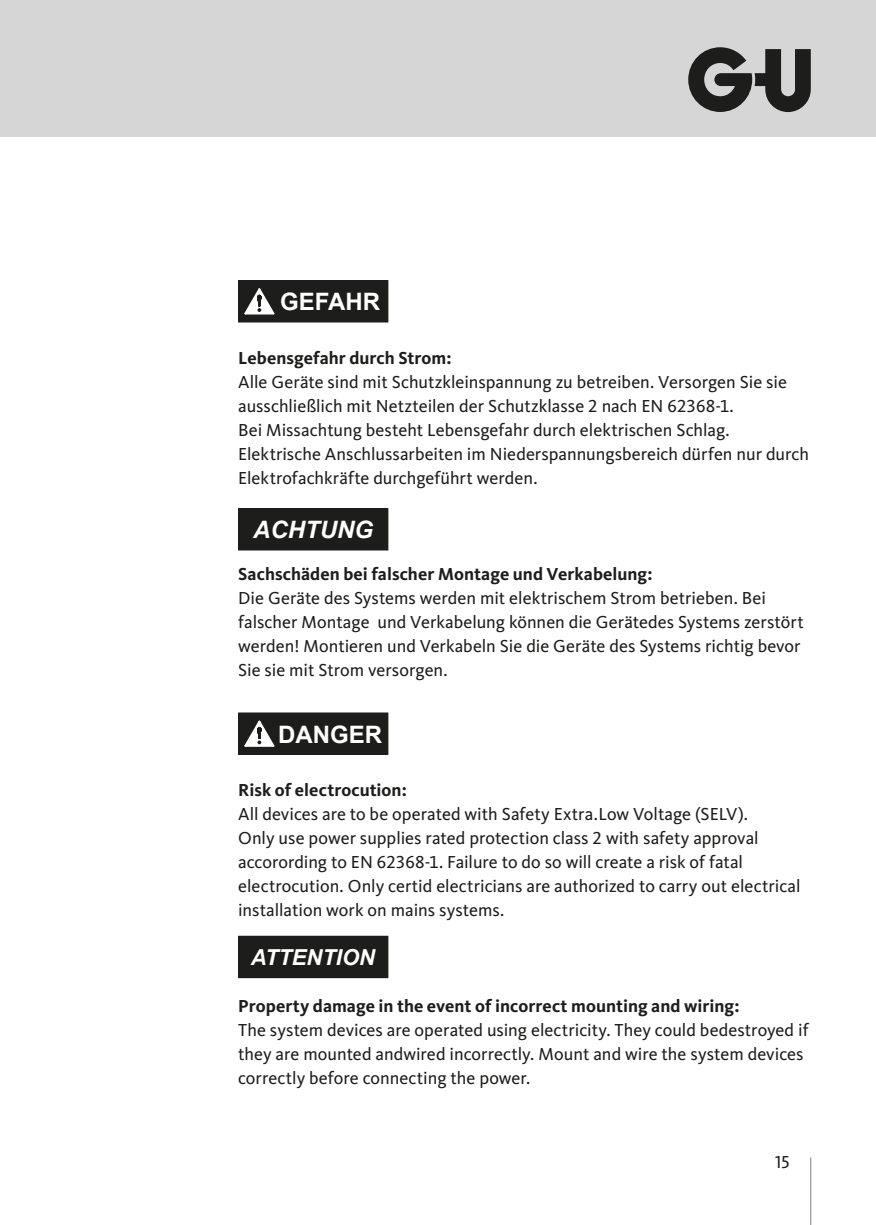
<style>
.page{position:relative;width:876px;height:1225px;background:#fff}
.page>*{position:absolute;margin:0;border:0;box-sizing:border-box;transform-origin:0 0}
.t1{font:700 24px "Arial";color:#fff}
.t2{font:italic 700 24px "Arial";color:#fff}
.t3{font:italic 700 22px "Arial";color:#fff}
.TD_Fließtext{font:18px/24px "Kievit Pro";color:#1d1d1b}
.s1{font-weight:700}
</style>
<div class="page">
<hr style="left:810px;top:1157px;width:1px;height:68px;background:#7d8382">
<div style="left:0;top:0;width:17px;height:136px;background:#d6d6d6"></div>
<div style="left:17px;top:0;width:859px;height:136px;background:#d6d6d6"></div>
<svg style="left:688px;top:47px;width:123px;height:65px"></svg>
<div style="left:238px;top:280px;width:150px;height:42px;background:#1d1d1b"></div>
<div style="left:238px;top:508px;width:150px;height:42px;background:#1d1d1b"></div>
<svg style="left:238px;top:712px;width:150px;height:43px;background:#2c2c2a"></svg>
<div style="left:238px;top:935px;width:150px;height:43px;background:#1d1d1b"></div>
<p class="t1" style="left:280px;top:285px;width:101px">GEFAHR</p>
<p class="TD_Fließtext" style="left:238px;top:346px;width:572px"><span class="s1">Lebensgefahr durch Strom:<br></span>Alle Geräte sind mit Schutzkleinspannung zu betreiben. Versorgen Sie sie ausschließlich mit Netzteilen der Schutzklasse 2 nach EN 62368-1.<br>Bei Missachtung besteht Lebensgefahr durch elektrischen Schlag.<br>Elektrische Anschlussarbeiten im Niederspannungsbereich dürfen nur durch Elektrofachkräfte durchgeführt werden.</p>
<p class="t2" style="left:253px;top:514px;width:121px">ACHTUNG</p>
<p class="TD_Fließtext" style="left:238px;top:562px;width:567px"><span class="s1">Sachschäden bei falscher Montage und Verkabelung:<br></span>Die Geräte des Systems werden mit elektrischem Strom betrieben. Bei falscher Montage und Verkabelung können die Gerätedes Systems zerstört werden! Montieren und Verkabeln Sie die Geräte des Systems richtig bevor Sie sie mit Strom versorgen.</p>
<p class="t1" style="left:278px;top:717px;width:105px">DANGER</p>
<p class="TD_Fließtext" style="left:238px;top:778px;width:564px"><span class="s1">Risk of electrocution:<br></span>All devices are to be operated with Safety Extra.Low Voltage (SELV).<br>Only use power supplies rated protection class 2 with safety approval accorording to EN 62368-1. Failure to do so will create a risk of fatal electrocution. Only certid electricians are authorized to carry out electrical installation work on mains systems.</p>
<p class="t3" style="left:251px;top:942px;width:126px">ATTENTION</p>
<p class="TD_Fließtext" style="left:238px;top:994px;width:572px"><span class="s1">Property damage in the event of incorrect mounting and wiring:<br></span>The system devices are operated using electricity. They could bedestroyed if they are mounted andwired incorrectly. Mount and wire the system devices correctly before connecting the power.</p>
<p class="TD_Fließtext" style="left:775px;top:1150px;width:16px">15</p>
</div>
